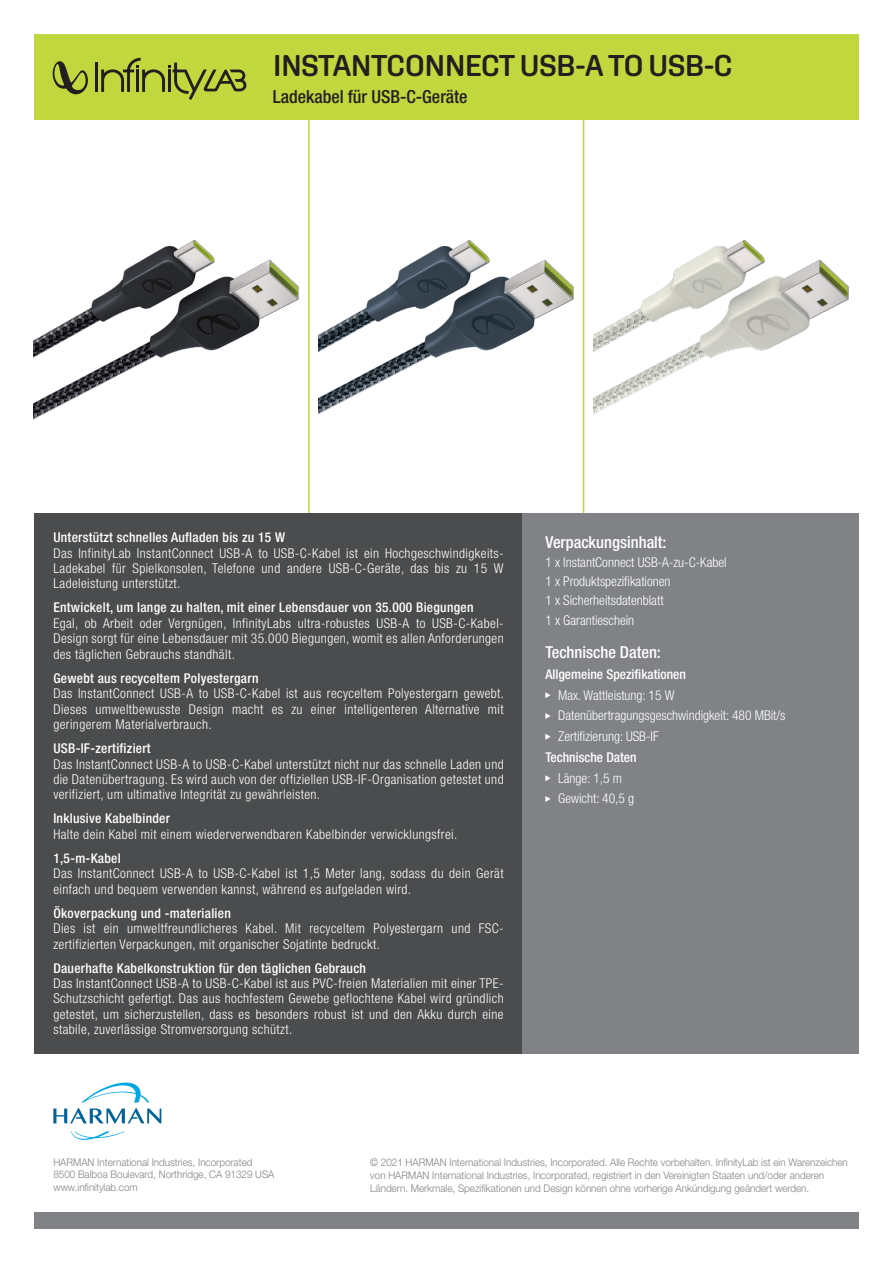
<style>
.page{position:relative;width:893px;height:1263px;background:#fff}
.page>*{position:absolute;margin:0;border:0;box-sizing:border-box;transform-origin:0 0}
.t1{font:600 30px "Aglet Sans";letter-spacing:-.025em;color:#231f20}
.t2{font:500 condensed 18px "Helvetica Neue LT Pro";color:#231f20}
.t3{font:500 condensed 16.5px "Helvetica Neue LT Pro";color:#fff}
.t4{font:300 condensed 13.5px/15.5px "Helvetica Neue LT Pro";letter-spacing:.03em;color:#fff;text-align:justify}
.t5{font:500 condensed 13.5px "Helvetica Neue LT Pro";letter-spacing:.02em;color:#fff}
.t6{font:300 condensed 13.5px "Helvetica Neue LT Pro";color:#fff}
.t7{font:500 condensed 13.5px "Helvetica Neue LT Pro";color:#fff}
.t8{font:300 10.5px/12.6px "Helvetica Neue LT Pro";color:#808285;scale:.94 1}
</style>
<div class="page">
<img style="left:593px;top:240px;width:256px;height:175px">
<img style="left:318px;top:200px;width:265px;height:244px">
<img style="left:33px;top:240px;width:266px;height:180px">
<div style="left:34px;top:1213px;width:825px;height:16px;background:#808285"></div>
<svg style="left:82px;top:1082px;width:67px;height:20px"></svg>
<svg style="left:71px;top:1131px;width:54px;height:9px"></svg>
<svg style="left:53px;top:1108px;width:108px;height:15px"></svg>
<div style="left:34px;top:34px;width:825px;height:85px;background:#c0d73d"></div>
<hr style="left:95px;top:63px;width:3px;height:29px;background:#231f20">
<svg style="left:52px;top:61px;width:36px;height:33px"></svg>
<svg style="left:101px;top:58px;width:145px;height:42px"></svg>
<hr style="left:308px;top:119px;width:2px;height:406px;background:#c0d73d">
<hr style="left:583px;top:119px;width:1px;height:406px;background:#c0d73d">
<div style="left:34px;top:513px;width:489px;height:540px;background:#4b4c4d"></div>
<div style="left:523px;top:513px;width:336px;height:540px;background:#808285"></div>
<svg style="left:545px;top:692px;width:6px;height:6px"></svg>
<svg style="left:545px;top:713px;width:6px;height:6px"></svg>
<svg style="left:545px;top:734px;width:6px;height:6px"></svg>
<svg style="left:545px;top:775px;width:6px;height:6px"></svg>
<svg style="left:545px;top:796px;width:6px;height:6px"></svg>
<p class="t1" style="left:273px;top:48px;width:462px">INSTANTCONNECT USB-A TO USB-C</p>
<p class="t2" style="left:273px;top:86px;width:196px">Ladekabel für USB-C-Geräte</p>
<p class="t5" style="left:53px;top:529px;width:233px">Unterstützt schnelles Aufladen bis zu 15 W</p>
<p class="t4" style="left:53px;top:545px;width:452px">Das InfinityLab InstantConnect USB-A to USB-C-Kabel ist ein Hochgeschwindigkeits-Ladekabel für Spielkonsolen, Telefone und andere USB-C-Geräte, das bis zu 15 W Ladeleistung unterstützt.</p>
<p class="t5" style="left:53px;top:600px;width:422px">Entwickelt, um lange zu halten, mit einer Lebensdauer von 35.000 Biegungen</p>
<p class="t4" style="left:53px;top:615px;width:452px">Egal, ob Arbeit oder Vergnügen, InfinityLabs ultra-robustes USB-A to USB-C-Kabel-Design sorgt für eine Lebensdauer mit 35.000 Biegungen, womit es allen Anforderungen des täglichen Gebrauchs standhält.</p>
<p class="t5" style="left:53px;top:670px;width:207px">Gewebt aus recyceltem Polyestergarn</p>
<p class="t4" style="left:53px;top:686px;width:452px">Das InstantConnect USB-A to USB-C-Kabel ist aus recyceltem Polyestergarn gewebt.<br>Dieses umweltbewusste Design macht es zu einer intelligenteren Alternative mit geringerem Materialverbrauch.</p>
<p class="t5" style="left:53px;top:740px;width:99px">USB-IF-zertifiziert</p>
<p class="t4" style="left:53px;top:756px;width:452px">Das InstantConnect USB-A to USB-C-Kabel unterstützt nicht nur das schnelle Laden und die Datenübertragung. Es wird auch von der offiziellen USB-IF-Organisation getestet und verifiziert, um ultimative Integrität zu gewährleisten.</p>
<p class="t5" style="left:53px;top:810px;width:118px">Inklusive Kabelbinder</p>
<p class="t4" style="left:53px;top:826px;width:405px">Halte dein Kabel mit einem wiederverwendbaren Kabelbinder verwicklungsfrei.</p>
<p class="t5" style="left:53px;top:850px;width:69px">1,5-m-Kabel</p>
<p class="t4" style="left:53px;top:866px;width:452px">Das InstantConnect USB-A to USB-C-Kabel ist 1,5 Meter lang, sodass du dein Gerät einfach und bequem verwenden kannst, während es aufgeladen wird.</p>
<p class="t5" style="left:53px;top:905px;width:179px">Ökoverpackung und -materialien</p>
<p class="t4" style="left:53px;top:920px;width:452px">Dies ist ein umweltfreundlicheres Kabel. Mit recyceltem Polyestergarn und FSC&shy;zertifizierten Verpackungen, mit organischer Sojatinte bedruckt.</p>
<p class="t5" style="left:53px;top:960px;width:314px">Dauerhafte Kabelkonstruktion für den täglichen Gebrauch</p>
<p class="t4" style="left:53px;top:975px;width:452px">Das InstantConnect USB-A to USB-C-Kabel ist aus PVC-freien Materialien mit einer TPE-Schutzschicht gefertigt. Das aus hochfestem Gewebe geflochtene Kabel wird gründlich getestet, um sicherzustellen, dass es besonders robust ist und den Akku durch eine stabile, zuverlässige Stromversorgung schützt.</p>
<p class="t3" style="left:545px;top:532px;width:123px">Verpackungsinhalt:</p>
<p class="t6" style="left:545px;top:554px;width:183px">1 x InstantConnect USB-A-zu-C-Kabel</p>
<p class="t6" style="left:545px;top:574px;width:127px">1 x Produktspezifikationen</p>
<p class="t6" style="left:545px;top:593px;width:120px">1 x Sicherheitsdatenblatt</p>
<p class="t6" style="left:545px;top:612px;width:90px">1 x Garantieschein</p>
<p class="t3" style="left:545px;top:642px;width:117px">Technische Daten:</p>
<p class="t7" style="left:545px;top:666px;width:142px">Allgemeine Spezifikationen</p>
<p class="t6" style="left:558px;top:687px;width:118px">Max. Wattleistung: 15 W</p>
<p class="t6" style="left:558px;top:708px;width:229px">Datenübertragungsgeschwindigkeit: 480 MBit/s</p>
<p class="t6" style="left:558px;top:729px;width:102px">Zertifizierung: USB-IF</p>
<p class="t7" style="left:545px;top:749px;width:93px">Technische Daten</p>
<p class="t4" style="left:558px;top:770px;width:65px">Länge: 1,5 m</p>
<p class="t6" style="left:558px;top:791px;width:78px">Gewicht: 40,5 g</p>
<p class="t8" style="left:53px;top:1155px;width:213px">HARMAN International Industries, Incorporated</p>
<p class="t8" style="left:53px;top:1168px;width:237px">8500 Balboa Boulevard, Northridge, CA 91329 USA</p>
<p class="t8" style="left:53px;top:1181px;width:91px">www.infinitylab.com</p>
<p class="t8" style="left:370px;top:1156px;width:510px">© 2021 HARMAN International Industries, Incorporated. Alle Rechte vorbehalten. InfinityLab ist ein Warenzeichen von HARMAN International Industries, Incorporated, registriert in den Vereinigten Staaten und/oder anderen<br>Ländern. Merkmale, Spezifikationen und Design können ohne vorherige Ankündigung geändert werden.</p>
</div>
